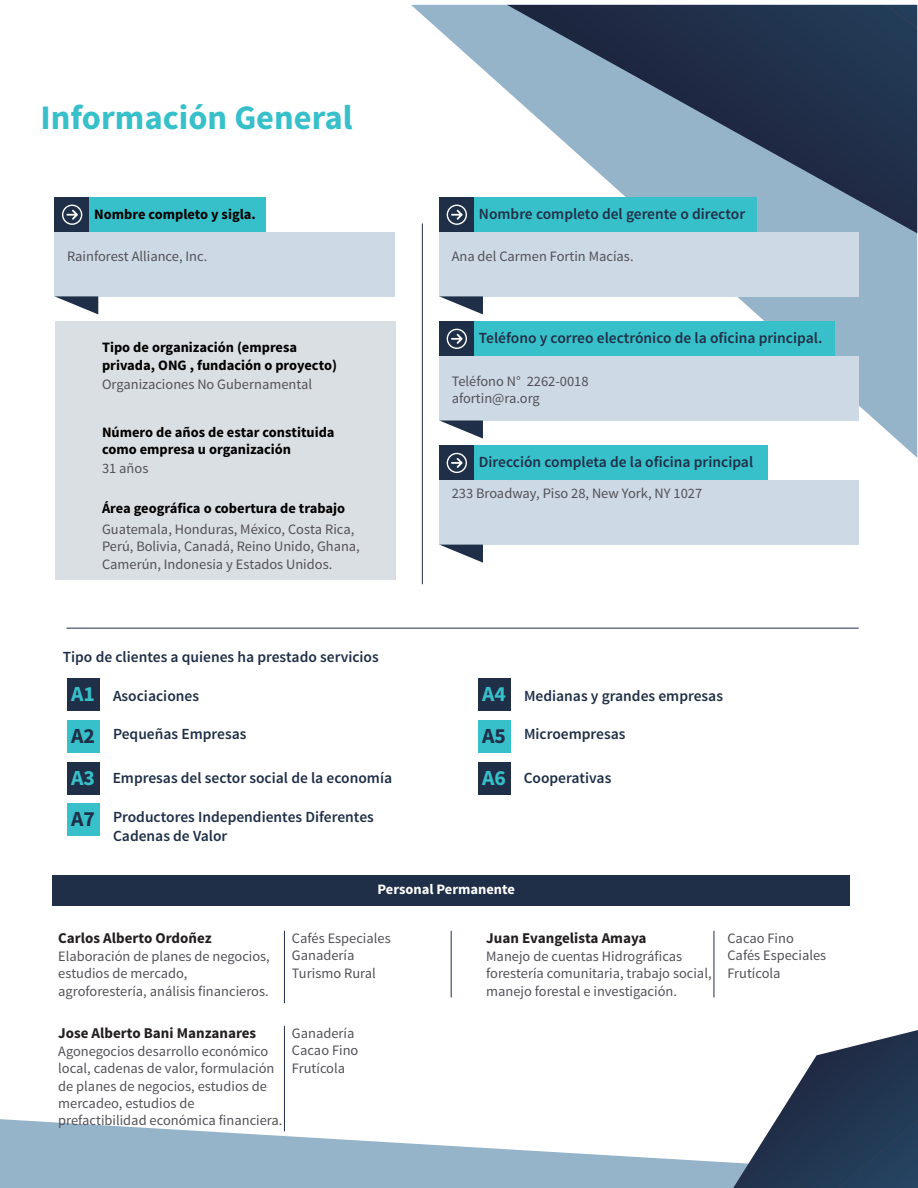
<style>
.page{position:relative;width:918px;height:1188px;background:#fff}
.page>*{position:absolute;margin:0;border:0;box-sizing:border-box;transform-origin:0 0}
.t1{font:700 34.35px "Source Sans Pro";color:#37c0ca}
.t2{font:700 21.6px "Source Sans Pro";color:#37c0ca}
.t3{font:700 21.6px "Source Sans Pro";color:#1f2f47}
.t4{font:600 15.45px/18.6px "Source Sans Pro";color:#1f2f47}
.t5{font:700 15px "Source Sans Pro";color:#231f20}
.t6{font:14.4px/17.2px "Source Sans Pro";color:#525157}
.t7{font:700 14.4px/17.2px "Source Sans Pro";color:#000}
.t8{font:700 14.4px "Source Sans Pro";color:#fff}
</style>
<div class="page">
<svg style="left:0;top:1119px;width:733px;height:69px;fill:#95b3c9"></svg>
<svg style="left:411px;top:5px;width:506px;height:453px"></svg>
<svg style="left:507px;top:5px;width:410px;height:228px"></svg>
<svg style="left:733px;top:1030px;width:185px;height:158px"></svg>
<div style="left:55px;top:322px;width:340px;height:258px;background:#dadfe3"></div>
<div style="left:439px;top:197px;width:35px;height:35px;background:#1f2f47"></div>
<div style="left:474px;top:197px;width:283px;height:35px;background:#37c0ca"></div>
<div style="left:439px;top:232px;width:420px;height:64px;background:#cdd9e4"></div>
<svg style="left:447px;top:205px;width:20px;height:20px"></svg>
<svg style="left:439px;top:296px;width:44px;height:18px"></svg>
<div style="left:55px;top:197px;width:35px;height:35px;background:#1f2f47"></div>
<div style="left:90px;top:197px;width:176px;height:35px;background:#37c0ca"></div>
<div style="left:55px;top:232px;width:340px;height:64px;background:#cdd9e4"></div>
<svg style="left:62px;top:205px;width:20px;height:20px"></svg>
<svg style="left:55px;top:296px;width:43px;height:18px"></svg>
<div style="left:439px;top:322px;width:35px;height:34px;background:#1f2f47"></div>
<div style="left:474px;top:322px;width:361px;height:34px;background:#37c0ca"></div>
<div style="left:439px;top:356px;width:420px;height:65px;background:#cdd9e4"></div>
<svg style="left:447px;top:329px;width:20px;height:20px"></svg>
<svg style="left:439px;top:421px;width:44px;height:18px"></svg>
<div style="left:439px;top:446px;width:35px;height:34px;background:#1f2f47"></div>
<div style="left:474px;top:446px;width:294px;height:34px;background:#37c0ca"></div>
<div style="left:439px;top:480px;width:420px;height:65px;background:#cdd9e4"></div>
<svg style="left:447px;top:453px;width:20px;height:20px"></svg>
<svg style="left:440px;top:545px;width:43px;height:18px"></svg>
<hr style="left:422px;top:223px;width:1px;height:361px;background:#1f2f47">
<div style="left:67px;top:679px;width:33px;height:32px;background:#1f2f47"></div>
<div style="left:67px;top:720px;width:33px;height:33px;background:#37c0ca"></div>
<div style="left:67px;top:803px;width:33px;height:33px;background:#37c0ca"></div>
<div style="left:67px;top:762px;width:33px;height:32px;background:#1f2f47"></div>
<div style="left:478px;top:679px;width:33px;height:32px;background:#1f2f47"></div>
<div style="left:478px;top:720px;width:33px;height:33px;background:#37c0ca"></div>
<div style="left:478px;top:762px;width:33px;height:32px;background:#1f2f47"></div>
<hr style="left:66px;top:628px;width:793px;height:1px;background:#1f2f47">
<div style="left:53px;top:875px;width:797px;height:31px;background:#1f2f47"></div>
<hr style="left:284px;top:931px;width:1px;height:72px;background:#1f2f47">
<hr style="left:284px;top:1026px;width:1px;height:105px;background:#1f2f47">
<hr style="left:714px;top:931px;width:1px;height:66px;background:#1f2f47">
<hr style="left:451px;top:931px;width:1px;height:66px;background:#1f2f47">
<h1 class="t1" style="left:41px;top:95px;width:314px">Información General</h1>
<p class="t7" style="left:94px;top:206px;width:163px">Nombre completo y sigla.</p>
<p class="t6" style="left:67px;top:248px;width:142px">Rainforest Alliance, Inc.</p>
<p class="t7" style="left:102px;top:339px;width:236px">Tipo de organización (empresa privada, ONG , fundación o proyecto)</p>
<p class="t6" style="left:102px;top:375px;width:212px">Organizaciones No Gubernamental</p>
<p class="t7" style="left:102px;top:424px;width:234px">Número de años de estar constituida como empresa u organización</p>
<p class="t6" style="left:102px;top:460px;width:48px">31 años</p>
<p class="t7" style="left:102px;top:500px;width:245px">Área geográfica o cobertura de trabajo</p>
<p class="t6" style="left:102px;top:521px;width:259px">Guatemala, Honduras, México, Costa Rica,<br>Perú, Bolivia, Canadá, Reino Unido, Ghana,<br>Camerún, Indonesia y Estados Unidos.</p>
<p class="t4" style="left:63px;top:648px;width:317px">Tipo de clientes a quienes ha prestado servicios</p>
<h2 class="t2" style="left:71px;top:680px;width:25px">A1</h2>
<h2 class="t3" style="left:71px;top:722px;width:25px">A2</h2>
<h2 class="t2" style="left:71px;top:764px;width:25px">A3</h2>
<h2 class="t3" style="left:71px;top:805px;width:25px">A7</h2>
<p class="t4" style="left:113px;top:687px;width:88px">Asociaciones</p>
<p class="t4" style="left:113px;top:725px;width:135px">Pequeñas Empresas</p>
<p class="t4" style="left:113px;top:769px;width:281px">Empresas del sector social de la economía</p>
<p class="t4" style="left:113px;top:808px;width:262px">Productores Independientes Diferentes<br>Cadenas de Valor</p>
<p class="t4" style="left:479px;top:205px;width:268px">Nombre completo del gerente o director</p>
<p class="t6" style="left:452px;top:248px;width:183px">Ana del Carmen Fortin Macías.</p>
<p class="t4" style="left:479px;top:329px;width:345px">Teléfono y correo electrónico de la oficina principal.</p>
<p class="t6" style="left:452px;top:372px;width:138px">Teléfono N° 2262-0018 afortin@ra.org</p>
<p class="t4" style="left:479px;top:453px;width:276px">Dirección completa de la oficina principal</p>
<p class="t6" style="left:452px;top:485px;width:252px">233 Broadway, Piso 28, New York, NY 1027</p>
<h2 class="t2" style="left:482px;top:680px;width:25px">A4</h2>
<h2 class="t3" style="left:482px;top:722px;width:25px">A5</h2>
<h2 class="t2" style="left:482px;top:764px;width:25px">A6</h2>
<p class="t4" style="left:524px;top:687px;width:201px">Medianas y grandes empresas</p>
<p class="t4" style="left:524px;top:725px;width:103px">Microempresas</p>
<p class="t4" style="left:524px;top:769px;width:89px">Cooperativas</p>
<p class="t8" style="left:378px;top:880px;width:139px">Personal Permanente</p>
<p class="t5" style="left:58px;top:928px;width:155px">Carlos Alberto Ordoñez</p>
<p class="t6" style="left:58px;top:948px;width:213px">Elaboración de planes de negocios, estudios de mercado, agroforestería, análisis financieros.</p>
<p class="t6" style="left:292px;top:930px;width:100px">Cafés Especiales<br>Ganadería<br>Turismo Rural</p>
<p class="t5" style="left:58px;top:1023px;width:200px">Jose Alberto Bani Manzanares</p>
<p class="t6" style="left:58px;top:1043px;width:226px">Agonegocios desarrollo económico local, cadenas de valor, formulación de planes de negocios, estudios de mercadeo, estudios de prefactibilidad económica financiera.</p>
<p class="t6" style="left:292px;top:1025px;width:68px">Ganadería<br>Cacao Fino<br>Frutícola</p>
<p class="t5" style="left:486px;top:928px;width:162px">Juan Evangelista Amaya</p>
<p class="t6" style="left:486px;top:948px;width:227px">Manejo de cuentas Hidrográficas forestería comunitaria, trabajo social, manejo forestal e investigación.</p>
<p class="t6" style="left:727px;top:930px;width:100px">Cacao Fino<br>Cafés Especiales<br>Frutícola</p>
</div>
